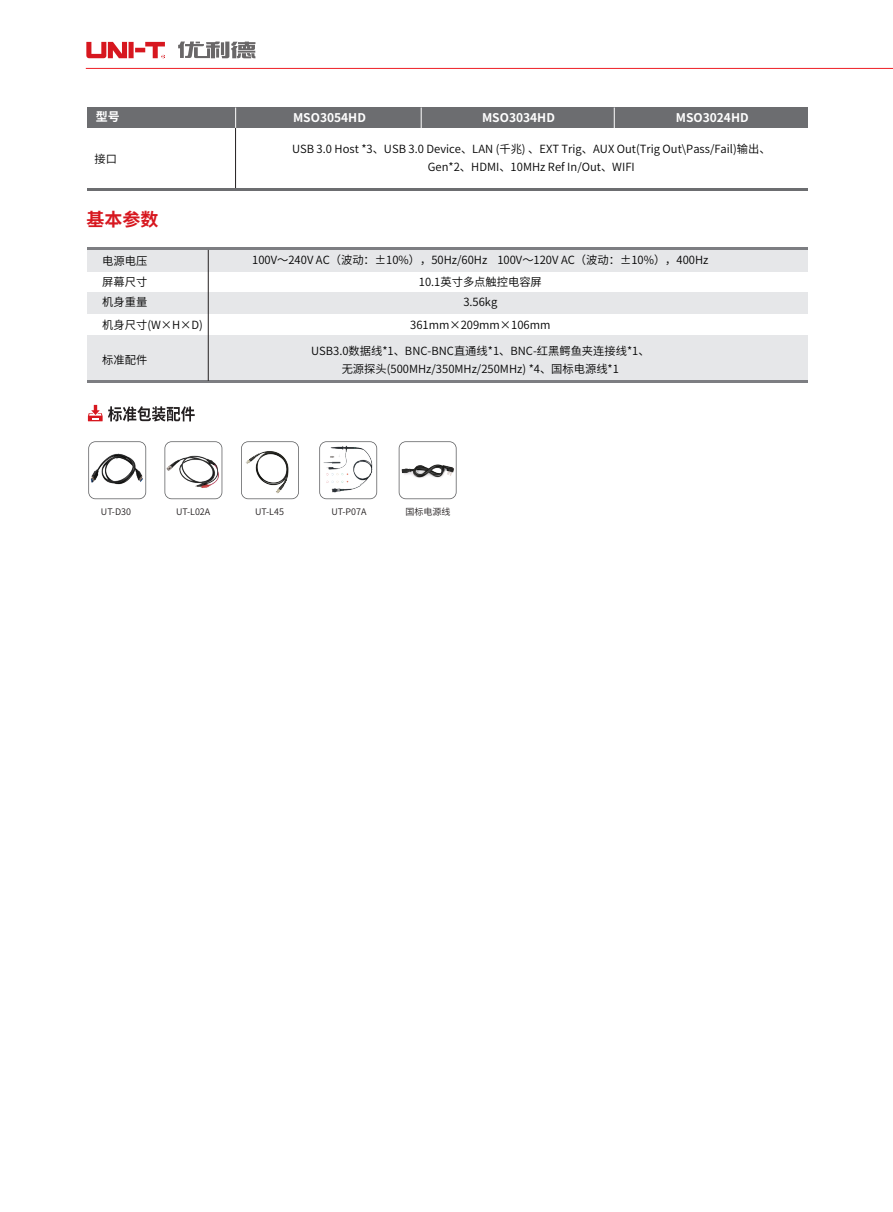
<style>
.page{position:relative;width:893px;height:1212px;background:#fff}
.page>*{position:absolute;margin:0;border:0;box-sizing:border-box;transform-origin:0 0}
.t1{font:700 18px "Source Han Sans CN";color:#d7171f}
.t2{font:700 12px "Source Han Sans CN";color:#fff}
.t3{font:11.25px/18px "Source Han Sans CN";color:#030303;text-align:center}
.t4{font:9px "Source Han Sans CN";color:#231f20}
</style>
<div class="page">
<svg style="left:86px;top:42px;width:79px;height:16px"></svg>
<hr style="left:86px;top:68px;width:807px;height:1px;background:#ee1d23">
<svg style="left:178px;top:41px;width:77px;height:17px"></svg>
<div style="left:87px;top:107px;width:720px;height:21px;background:#6c6d70"></div>
<svg style="left:235px;top:108px;width:1px;height:20px"></svg>
<svg style="left:421px;top:108px;width:1px;height:20px"></svg>
<svg style="left:614px;top:108px;width:1px;height:20px"></svg>
<hr style="left:87px;top:188px;width:720px;height:3px;background:#6c6d70">
<div style="left:87px;top:250px;width:721px;height:21px;background:#e6e7e9"></div>
<div style="left:87px;top:292px;width:721px;height:22px;background:#e6e7e9"></div>
<div style="left:87px;top:336px;width:721px;height:44px;background:#e6e7e9"></div>
<hr style="left:87px;top:380px;width:720px;height:3px;background:#7d7e82">
<hr style="left:87px;top:247px;width:721px;height:3px;background:#7d7e82">
<hr style="left:208px;top:250px;width:1px;height:131px;background:#231f20">
<hr style="left:235px;top:128px;width:1px;height:60px;background:#231f20">
<svg style="left:88px;top:441px;width:58px;height:58px"></svg>
<svg style="left:165px;top:495px;width:57px;height:4px"></svg>
<svg style="left:241px;top:441px;width:58px;height:58px"></svg>
<svg style="left:319px;top:442px;width:58px;height:56px"></svg>
<svg style="left:88px;top:405px;width:107px;height:17px"></svg>
<img style="left:244px;top:444px;width:53px;height:52px">
<img style="left:399px;top:441px;width:58px;height:58px">
<img style="left:89px;top:442px;width:55px;height:55px">
<img style="left:164px;top:441px;width:59px;height:54px">
<img style="left:321px;top:441px;width:53px;height:59px">
<p class="t2" style="left:96px;top:110px;width:25px">型号</p>
<p class="t2" style="left:293px;top:111px;width:74px">MSO3054HD</p>
<p class="t2" style="left:482px;top:111px;width:74px">MSO3034HD</p>
<p class="t2" style="left:676px;top:111px;width:74px">MSO3024HD</p>
<p class="t3" style="left:95px;top:150px;width:24px">接口</p>
<p class="t3" style="left:292px;top:140px;width:480px">USB 3.0 Host *3、USB 3.0 Device、LAN (千兆) 、EXT Trig、AUX Out(Trig Out\Pass/Fail)输出、<br>Gen*2、HDMI、10MHz Ref In/Out、WIFI</p>
<h1 class="t1" style="left:86px;top:210px;width:73px">基本参数</h1>
<p class="t3" style="left:102px;top:250px;width:47px;line-height:21.5px;text-align:left">电源电压屏幕尺寸</p>
<p class="t3" style="left:102px;top:291px;width:102px;line-height:22.4px;text-align:left">机身重量<br>机身尺寸(W×H×D)</p>
<p class="t3" style="left:102px;top:351px;width:47px">标准配件</p>
<p class="t3" style="left:311px;top:342px;width:340px">USB3.0数据线*1、BNC-BNC直通线*1、BNC-红黑鳄鱼夹连接线*1、无源探头(500MHz/350MHz/250MHz) *4、国标电源线*1</p>
<p class="t3" style="left:252px;top:250px;width:458px;line-height:21.5px">100V～240V AC（波动：±10%），50Hz/60Hz 100V～120V AC（波动：±10%），400Hz<br>10.1英寸多点触控电容屏</p>
<p class="t3" style="left:463px;top:293px;width:35px">3.56kg</p>
<p class="t3" style="left:410px;top:316px;width:142px">361mm×209mm×106mm</p>
<p class="t4" style="left:101px;top:507px;width:32px">UT-D30</p>
<p class="t4" style="left:176px;top:507px;width:36px">UT-L02A</p>
<p class="t4" style="left:255px;top:506px;width:30px">UT-L45</p>
<p class="t4" style="left:331px;top:507px;width:37px">UT-P07A</p>
<p class="t4" style="left:405px;top:507px;width:46px">国标电源线</p>
</div>
